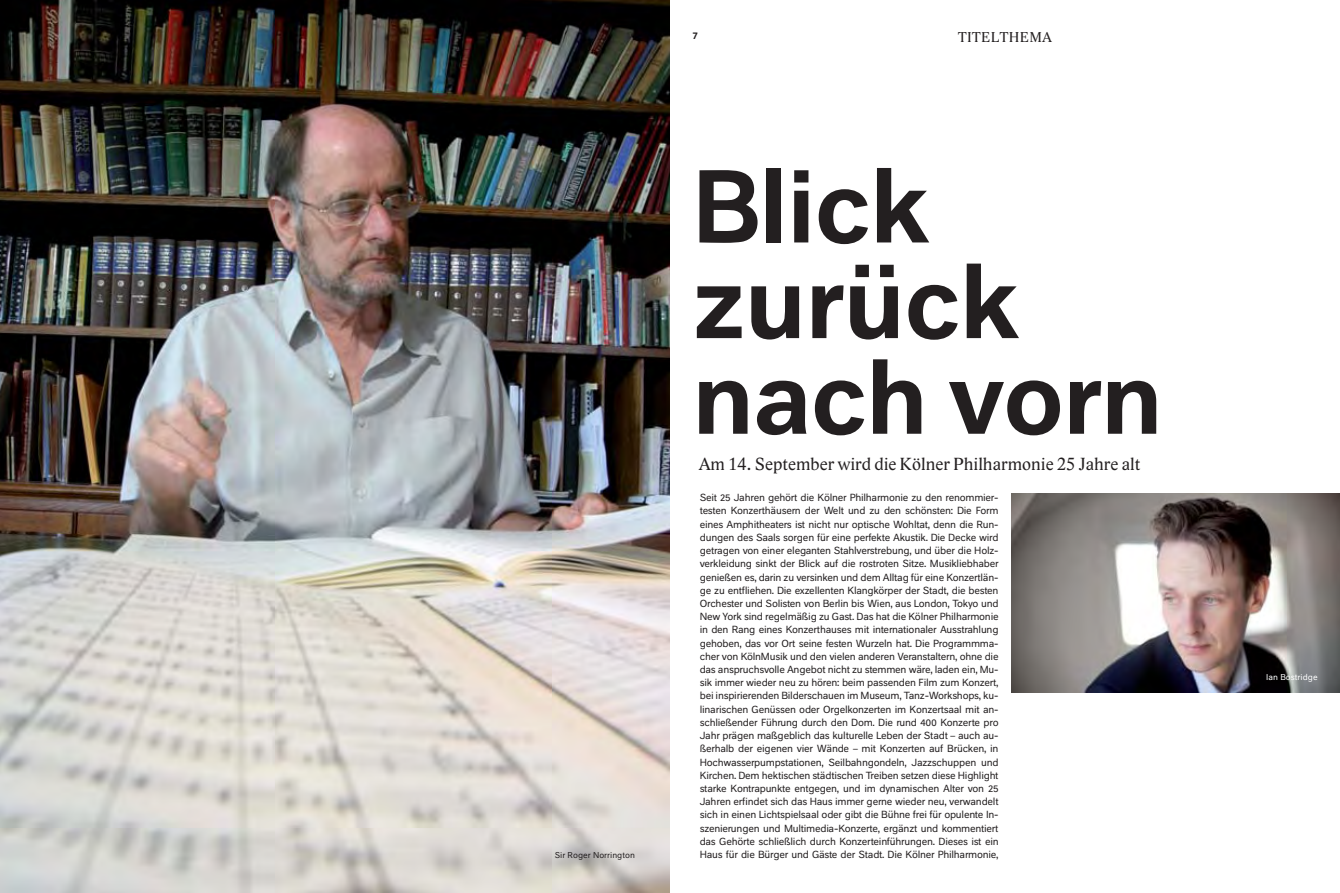
<style>
.page{position:relative;width:1340px;height:893px;background:#fff}
.page>*{position:absolute;margin:0;border:0;box-sizing:border-box;transform-origin:0 0}
.t1{font:500 95.62px/95.6px "Neutral BP";letter-spacing:-.01em;color:#231f20}
.t2{font:18px "Lido STF";letter-spacing:.005em;color:#231f20}
.t3{font:14.62px "Lido STF";letter-spacing:.03em;color:#231f20}
.t4{font:9.45px/13.3px "Neutral BP";letter-spacing:-.025em;color:#231f20;text-align:justify}
.t5{font:500 9.45px "Neutral BP";color:#231f20}
.t6{font:7.88px "Neutral BP";letter-spacing:.005em;color:#231f20}
.t7{font:7.88px "Neutral BP";letter-spacing:.005em;color:#fff}
</style>
<div class="page">
<img style="left:0;top:0;width:670px;height:893px">
<img style="left:1011px;top:493px;width:328px;height:200px">
<p class="t5" style="left:693px;top:31px;width:7px">7</p>
<h3 class="t3" style="left:958px;top:31px;width:95px">TITELTHEMA</h3>
<h1 class="t1" style="left:692px;top:167px;width:471px">Blick zurück nach vorn</h1>
<h2 class="t2" style="left:699px;top:457px;width:443px">Am 14. September wird die Kölner Philharmonie 25 Jahre alt</h2>
<p class="t4" style="left:699px;top:492px;width:300px">Seit 25 Jahren gehört die Kölner Philharmonie zu den renommier&shy;testen Konzerthäusern der Welt und zu den schönsten: Die Form eines Amphitheaters ist nicht nur opti sche Wohltat, denn die Run&shy;dungen des Saals sorgen für eine perfekte Akustik. Die Decke wird getragen von einer eleganten Stahlverstrebung, und über die Holz&shy;verkleidung sinkt der Blick auf die rostroten Sitze. Musikliebhaber genießen es, darin zu versinken und dem Alltag für eine Konzertlän&shy;ge zu entfliehen. Die exzellenten Klangkörper der Stadt, die besten Orchester und Solisten von Berlin bis Wien, aus London, Tokyo und New York sind regelmäßig zu Gast. Das hat die Kölner Philharmonie in den Rang eines Konzerthauses mit internationaler Ausstrahlung gehoben, das vor Ort seine festen Wurzeln hat. Die Programmma&shy;cher von KölnMusik und den vielen anderen Veranstaltern, ohne die das anspruchsvolle Angebot nicht zu stemmen wäre, laden ein, Mu&shy;sik immer wieder neu zu hören: beim passenden Film zum Konzert, bei inspirierenden Bilderschauen im Museum, Tanz-Workshops, ku&shy;linarischen Genüssen oder Orgelkonzerten im Konzertsaal mit an&shy;schließender Führung durch den Dom. Die rund 400 Konzerte pro Jahr prägen maßgeblich das kulturelle Leben der Stadt – auch au&shy;ßerhalb der eigenen vier Wände – mit Konzerten auf Brücken, in Hochwasserpumpstationen, Seilbahngondeln, Jazzschuppen und Kirchen. Dem hektischen städtischen Treiben setzen diese Highlight starke Kontrapunkte entgegen, und im dynamischen Alter von 25<br>Jahren erfindet sich das Haus immer gerne wieder neu, verwandelt sich in einen Lichtspielsaal oder gibt die Bühne frei für opulente In&shy;szenierungen und Multimedia-Konzerte, ergänzt und kommentiert das Gehörte schließlich durch Konzerteinführungen. Dieses ist ein</p>
<p class="t6" style="left:555px;top:851px;width:82px">Sir Roger Norrington</p>
<p class="t4" style="left:699px;top:849px;width:300px">Haus für die Bürger und Gäste der Stadt. Die Kölner Philharmonie,</p>
<p class="t7" style="left:1266px;top:673px;width:53px">Ian Bostridge</p>
</div>
